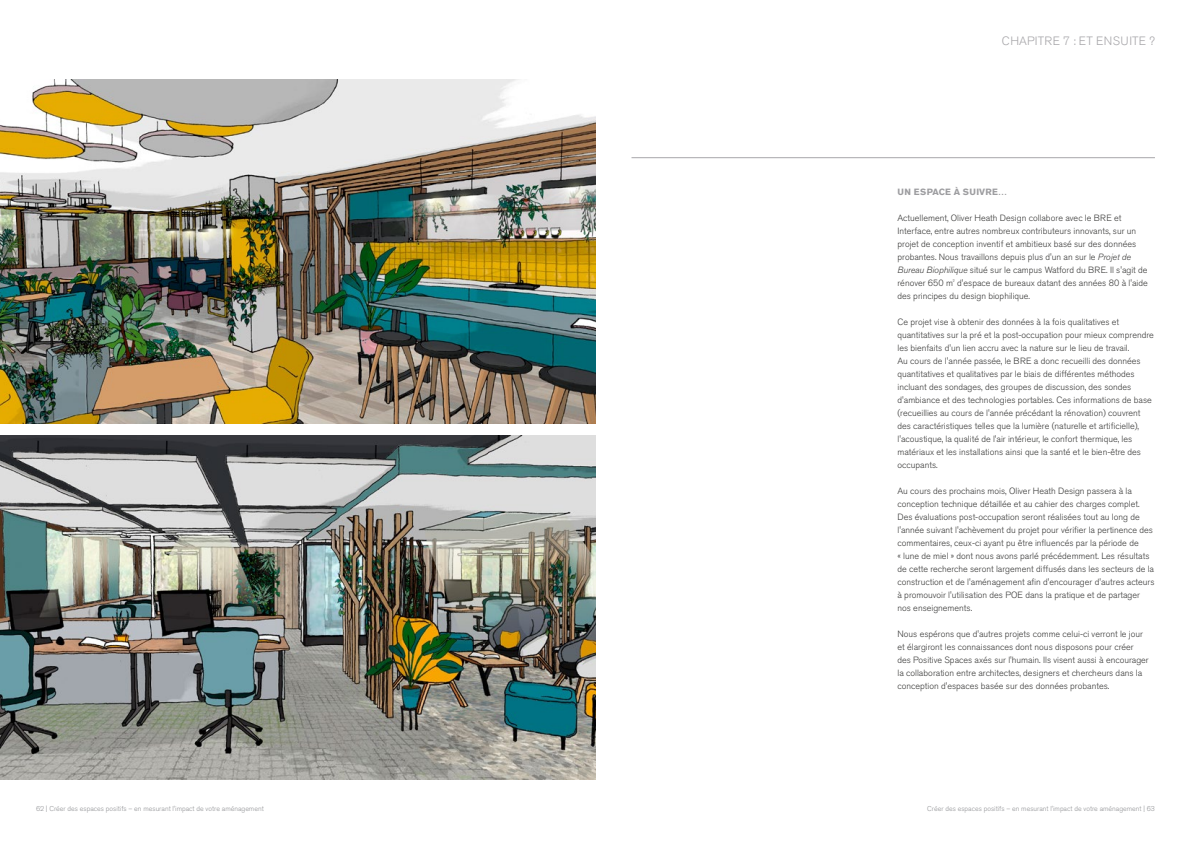
<style>
.page{position:relative;width:1191px;height:842px;background:#fff}
.page>*{position:absolute;margin:0;border:0;box-sizing:border-box;transform-origin:0 0}
.t1{font:300 12px "Akzidenz Grotesk Pro";letter-spacing:.02em;color:#a8a7aa}
.t2{font:300 9px/13px "Akzidenz Grotesk Pro";color:#3c3c3b}
.t3{font:700 9px "Akzidenz Grotesk Pro";letter-spacing:.03em;color:#9d9da0}
.t4{font:300 7px "Akzidenz Grotesk Pro";color:#939497}
.s1{font-style:italic}
</style>
<div class="page">
<img style="left:0;top:79px;width:595px;height:345px">
<img style="left:0;top:435px;width:595px;height:345px">
<hr style="left:631px;top:157px;width:524px;height:1px;background:#a8a7aa">
<h1 class="t1" style="left:1002px;top:33px;width:154px">CHAPITRE 7 : ET ENSUITE ?</h1>
<p class="t3" style="left:897px;top:186px;width:111px">UN ESPACE À SUIVRE…</p>
<p class="t2" style="left:897px;top:211px;width:252px">Actuellement, Oliver Heath Design collabore avec le BRE et Interface, entre autres nombreux contributeurs innovants, sur un projet de conception inventif et ambitieux basé sur des données probantes. Nous travaillons depuis plus d'un an sur le <span class="s1">Projet de Bureau Biophilique</span> situé sur le campus Watford du BRE. Il s'agit de rénover 650 m<sup>²</sup> d'espace de bureaux datant des années 80 à l'aide des principes du design biophilique.</p>
<p class="t2" style="left:897px;top:315px;width:258px">Ce projet vise à obtenir des données à la fois qualitatives et quantitatives sur la pré et la post-occupation pour mieux comprendre les bienfaits d'un lien accru avec la nature sur le lieu de travail.<br>Au cours de l'année passée, le BRE a donc recueilli des données quantitatives et qualitatives par le biais de différentes méthodes incluant des sondages, des groupes de discussion, des sondes d'ambiance et des technologies portables. Ces informations de base (recueillies au cours de l'année précédant la rénovation) couvrent des caractéristiques telles que la lumière (naturelle et artificielle), l'acoustique, la qualité de l'air intérieur, le confort thermique, les matériaux et les installations ainsi que la santé et le bien-être des occupants.</p>
<p class="t2" style="left:897px;top:484px;width:259px">Au cours des prochains mois, Oliver Heath Design passera à la conception technique détaillée et au cahier des charges complet.<br>Des évaluations post-occupation seront réalisées tout au long de l'année suivant l'achèvement du projet pour vérifier la pertinence des commentaires, ceux-ci ayant pu être influencés par la période de<br>« lune de miel » dont nous avons parlé précédemment. Les résultats de cette recherche seront largement diffusés dans les secteurs de la construction et de l'aménagement afin d'encourager d'autres acteurs à promouvoir l'utilisation des POE dans la pratique et de partager nos enseignements.</p>
<p class="t2" style="left:897px;top:627px;width:253px">Nous espérons que d'autres projets comme celui-ci verront le jour et élargiront les connaissances dont nous disposons pour créer des Positive Spaces axés sur l'humain. Ils visent aussi à encourager la collaboration entre architectes, designers et chercheurs dans la conception d'espaces basée sur des données probantes.</p>
<p class="t4" style="left:36px;top:804px;width:229px">62 | Créer des espaces positifs – en mesurant l'impact de votre aménagement</p>
<p class="t4" style="left:927px;top:804px;width:229px">Créer des espaces positifs – en mesurant l'impact de votre aménagement | 63</p>
</div>
